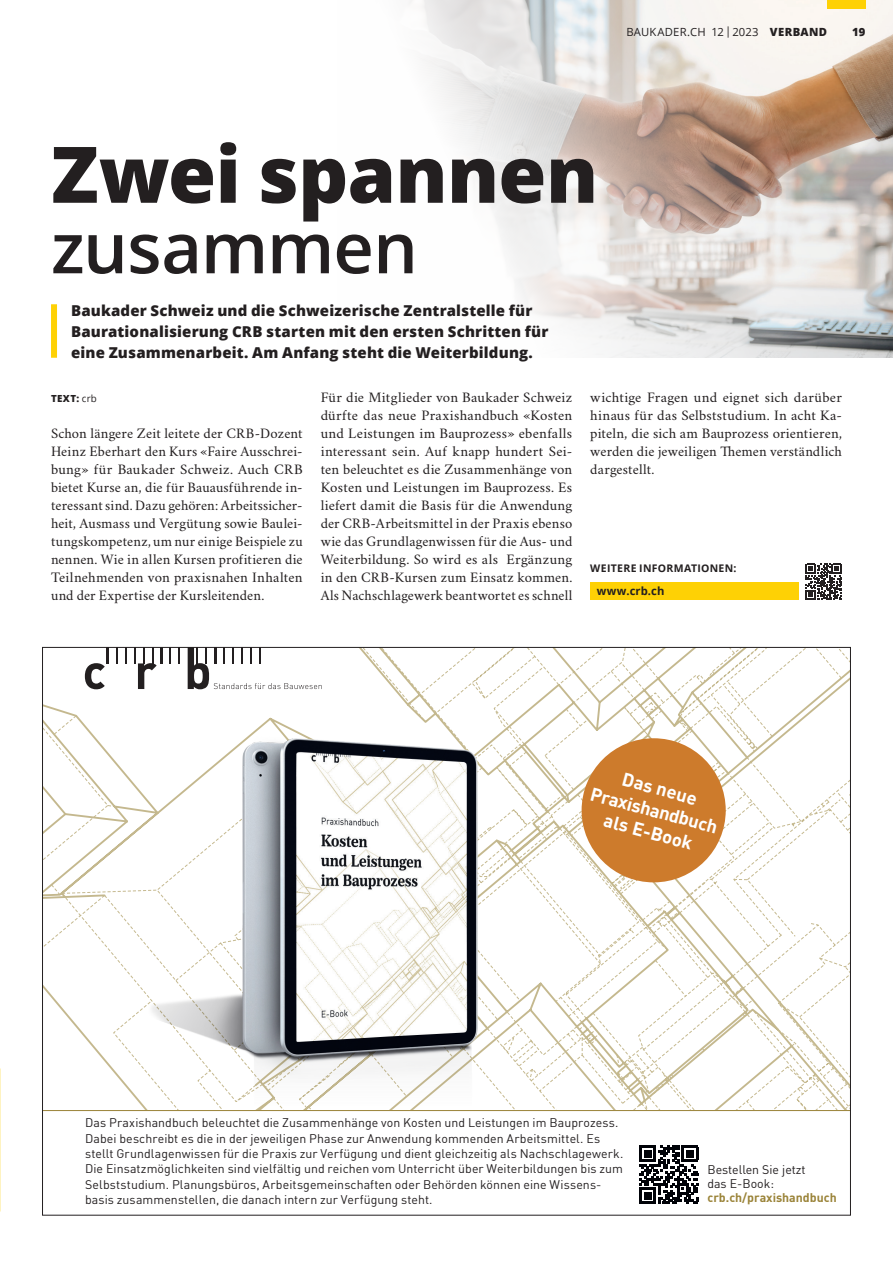
<style>
.page{position:relative;width:893px;height:1263px;background:#fff}
.page>*{position:absolute;margin:0;border:0;box-sizing:border-box;transform-origin:0 0}
.t1{font:800 78.15px "Open Sans";letter-spacing:-.01em;color:#231f20}
.t2{font:600 70.5px "Open Sans";letter-spacing:-.015em;color:#231f20}
.t3{font:700 18.45px/22.2px "DIN";color:#fff;text-align:center}
.t4{font:800 15px/21px "Open Sans";letter-spacing:.01em;color:#231f20}
.t5{font:14.25px/18px "Crimson";letter-spacing:.01em;color:#231f20;text-align:justify}
.t6{font:12.3px/15.5px "DIN";letter-spacing:.005em;color:#231f20}
.t7{font:700 12.3px "DIN";color:#9a8338}
.t8{font:11.25px "Open Sans";letter-spacing:.02em;color:#231f20}
.t9{font:700 11.25px "Open Sans";letter-spacing:.005em;color:#231f20}
.t10{font:800 11.25px "Open Sans";color:#231f20}
.t11{font:700 10.5px "Open Sans";letter-spacing:.03em;color:#231f20}
.t12{font:800 9.75px "Open Sans";color:#231f20}
.s1{font-weight:800}
.s2{font-weight:400}
</style>
<div class="page">
<img style="left:409px;top:0;width:484px;height:358px">
<svg style="left:44px;top:649px;width:805px;height:461px"></svg>
<svg style="left:44px;top:1110px;width:805px;height:2px"></svg>
<div style="left:582px;top:738px;width:144px;height:144px;background:#cd7b2c;border-radius:50%"></div>
<svg style="left:116px;top:649px;width:1px;height:14px"></svg>
<svg style="left:125px;top:649px;width:1px;height:14px"></svg>
<hr style="left:160px;top:647px;width:3px;height:16px;background:#231f20">
<svg style="left:170px;top:649px;width:1px;height:14px"></svg>
<svg style="left:179px;top:649px;width:1px;height:14px"></svg>
<svg style="left:85px;top:649px;width:24px;height:40px"></svg>
<svg style="left:134px;top:649px;width:23px;height:40px"></svg>
<svg style="left:188px;top:649px;width:134px;height:40px"></svg>
<svg style="left:639px;top:1145px;width:59px;height:59px"></svg>
<div style="left:644px;top:1192px;width:7px;height:7px;background:#000208"></div>
<img style="left:133px;top:725px;width:354px;height:387px">
<div style="left:51px;top:304px;width:6px;height:54px;background:#fed105"></div>
<div style="left:590px;top:583px;width:252px;height:17px;background:#fed105"></div>
<div style="left:800px;top:558px;width:42px;height:42px;background:#fff"></div>
<svg style="left:806px;top:564px;width:36px;height:36px"></svg>
<div style="left:827px;top:0;width:38px;height:9px;background:#fed105"></div>
<p class="t8" style="left:626px;top:24px;width:161px">BAUKADER.CH 12 | 2023 <span class="s1">Verband</span></p>
<p class="t10" style="left:852px;top:24px;width:15px">19</p>
<h1 class="t1" style="left:51px;top:115px;width:549px">Zwei spannen</h1>
<h2 class="t2" style="left:51px;top:199px;width:368px">zusammen</h2>
<p class="t4" style="left:71px;top:299px;width:479px">Baukader Schweiz und die Schweizerische Zentralstelle für<br>Baurationalisierung CRB starten mit den ersten Schritten für eine Zusammenarbeit. Am Anfang steht die Weiterbildung.</p>
<p class="t12" style="left:51px;top:391px;width:47px">TEXT: <span class="s2">crb</span></p>
<p class="t5" style="left:51px;top:423px;width:253px">Schon längere Zeit leitete der CRB-Dozent Heinz Eberhart den Kurs «Faire Ausschrei&shy;bung» für Baukader Schweiz. Auch CRB bietet Kurse an, die für Bauausführende in&shy;teressant sind. Dazu gehören: Arbeitssicher&shy;heit, Ausmass und Vergütung sowie Baulei&shy;tungskompetenz, um nur einige Beispiele zu nennen. Wie in allen Kursen profitieren die Teilnehmenden von praxisnahen Inhalten und der Expertise der Kursleitenden.</p>
<p class="t5" style="left:321px;top:387px;width:253px">Für die Mitglieder von Baukader Schweiz dürfte das neue Praxishandbuch «Kosten und Leistungen im Bauprozess» ebenfalls interessant sein. Auf knapp hundert Sei&shy;ten beleuchtet es die Zusammenhänge von Kosten und Leistungen im Bauprozess. Es liefert damit die Basis für die Anwendung der CRB-Arbeitsmittel in der Praxis ebenso wie das Grundlagenwissen für die Aus- und Weiterbildung. So wird es als Ergänzung in den CRB-Kursen zum Einsatz kommen.<br>Als Nachschlagewerk beantwortet es schnell</p>
<p class="t5" style="left:590px;top:387px;width:253px">wichtige Fragen und eignet sich darüber hinaus für das Selbststudium. In acht Ka&shy;piteln, die sich am Bauprozess orientieren, werden die jeweiligen Themen verständlich dargestellt.</p>
<p class="t11" style="left:590px;top:561px;width:148px">WEITERE INFORMATIONEN:</p>
<p class="t9" style="left:597px;top:583px;width:69px">www.crb.ch</p>
<p class="t3" style="left:600px;top:760px;width:132px;rotate:15deg">Das neue<br>Praxishandbuch als E-Book</p>
<p class="t6" style="left:85px;top:1115px;width:540px">Das Praxishandbuch beleuchtet die Zusammenhänge von Kosten und Leistungen im Bauprozess.<br>Dabei beschreibt es die in der jeweiligen Phase zur Anwendung kommenden Arbeitsmittel. Es stellt Grundlagenwissen für die Praxis zur Verfügung und dient gleichzeitig als Nachschlagewerk.<br>Die Einsatzmöglichkeiten sind vielfältig und reichen vom Unterricht über Weiterbildungen bis zum Selbststudium. Planungsbüros, Arbeitsgemeinschaften oder Behörden können eine Wissens&shy;basis zusammenstellen, die danach intern zur Verfügung steht.</p>
<p class="t6" style="left:707px;top:1162px;width:100px;line-height:13.8px">Bestellen Sie jetzt das E-Book:</p>
<p class="t7" style="left:707px;top:1189px;width:131px">crb.ch/praxishandbuch</p>
</div>
